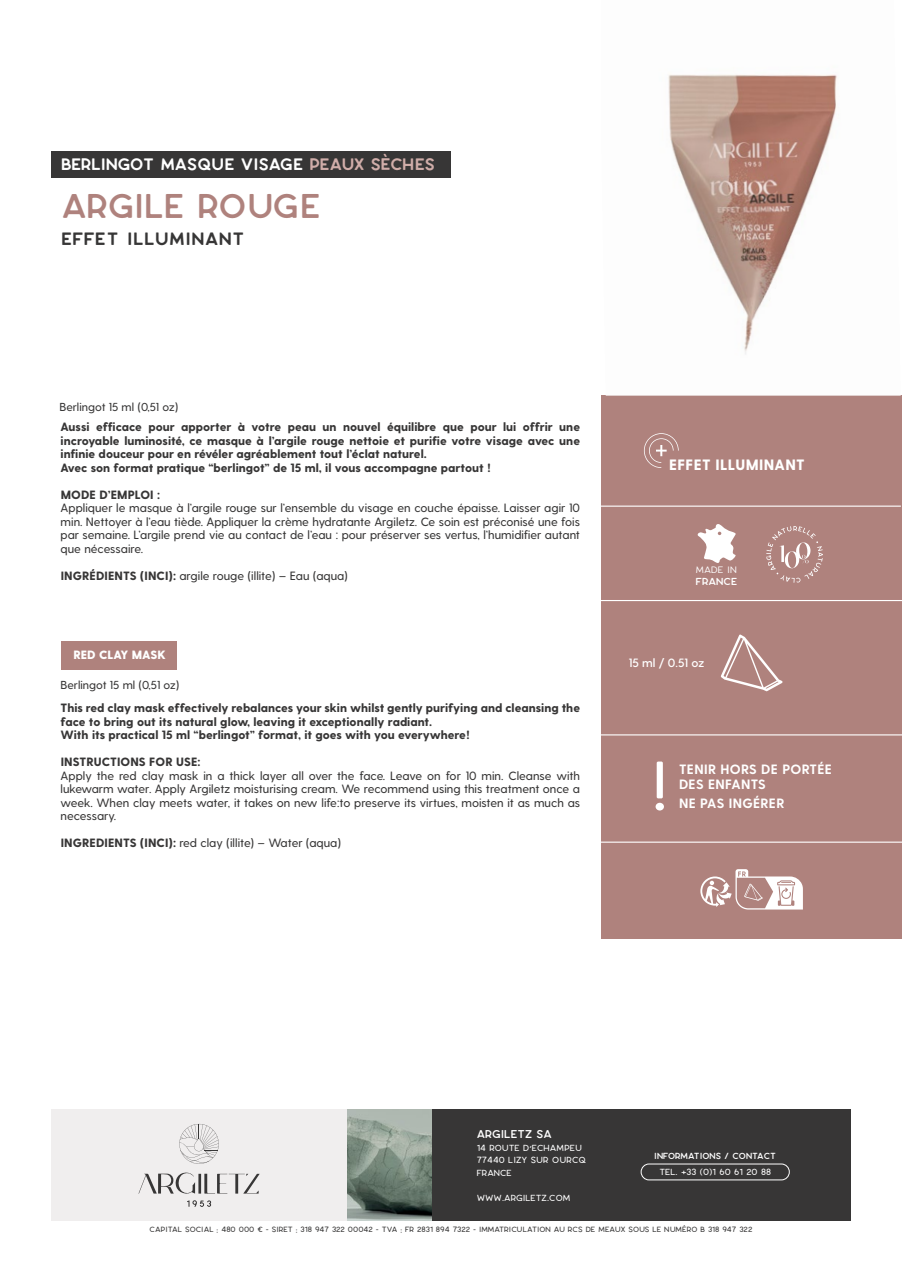
<style>
.page{position:relative;width:902px;height:1272px;background:#fff}
.page>*{position:absolute;margin:0;border:0;box-sizing:border-box;transform-origin:0 0}
.t1{font:700 40.5px "Larosa";color:#af827d}
.t2{font:900 21px "Larosa";letter-spacing:.04em;color:#373636}
.t3{font:900 19.5px "Larosa";color:#fff}
.t4{font:800 15px "Greycliff CF";letter-spacing:.025em;color:#fff}
.t5{font:700 13.5px/15px "Greycliff CF";letter-spacing:.025em;color:#fff}
.t6{font:700 13.35px "Larosa";color:#fff}
.t7{font:500 12px/13.5px "Greycliff CF";color:#373636;text-align:justify}
.t8{font:800 12px/13.5px "Greycliff CF";color:#373636}
.t9{font:800 12px "Greycliff CF";color:#fff}
.t10{font:600 12px "Greycliff CF";letter-spacing:-.005em;color:#fff}
.t11{font:700 12px "Larosa";color:#fff}
.t12{font:500 11.55px "Greycliff CF";color:#373636}
.t13{font:10.95px "Larosa";color:#fff}
.t14{font:500 10.5px/12.5px "Larosa";color:#fff}
.t15{font:700 10.5px "Larosa";color:#fff}
.t16{font:500 9px "Larosa";color:#373636}
.s1{color:#d0ada9}
.s2{font-weight:800}
</style>
<div class="page">
<div style="left:61px;top:641px;width:116px;height:28px;background:#af827d"></div>
<div style="left:51px;top:150px;width:400px;height:27px;background:#373636"></div>
<div style="left:601px;top:395px;width:300px;height:543px;background:#af827d"></div>
<hr style="left:590px;top:505px;width:310px;height:1px;background:#fff">
<hr style="left:591px;top:600px;width:310px;height:1px;background:#fff">
<hr style="left:591px;top:734px;width:310px;height:1px;background:#fff">
<svg style="left:655px;top:761px;width:9px;height:49px"></svg>
<hr style="left:591px;top:841px;width:310px;height:1px;background:#fff">
<svg style="left:766px;top:526px;width:56px;height:56px"></svg>
<svg style="left:697px;top:524px;width:38px;height:39px"></svg>
<svg style="left:644px;top:433px;width:34px;height:35px"></svg>
<div style="left:432px;top:1109px;width:418px;height:111px;background:#373636"></div>
<div style="left:640px;top:1163px;width:149px;height:17px;border:1px solid #fff;border-radius:8px"></div>
<img style="left:346px;top:1109px;width:86px;height:111px">
<div style="left:51px;top:1109px;width:295px;height:111px;background:#f0eeee"></div>
<svg style="left:187px;top:1200px;width:24px;height:6px"></svg>
<svg style="left:138px;top:1172px;width:122px;height:22px"></svg>
<svg style="left:179px;top:1123px;width:40px;height:40px"></svg>
<img style="left:668px;top:74px;width:169px;height:280px">
<svg style="left:720px;top:634px;width:62px;height:57px"></svg>
<svg style="left:700px;top:869px;width:102px;height:40px"></svg>
<h3 class="t3" style="left:61px;top:152px;width:375px">BERLINGOT MASQUE VISAGE <span class="s1">PEAUX SÈCHES</span></h3>
<h1 class="t1" style="left:61px;top:180px;width:261px">ARGILE ROUGE</h1>
<h2 class="t2" style="left:61px;top:225px;width:184px">EFFET ILLUMINANT</h2>
<p class="t12" style="left:60px;top:400px;width:120px">Berlingot 15 ml (0,51 oz)</p>
<p class="t8" style="left:61px;top:420px;width:521px">Aussi efficace pour apporter à votre peau un nouvel équilibre que pour lui offrir une incroyable luminosité, ce masque à l’argile rouge nettoie et purifie votre visage avec une infinie douceur pour en révéler agréablement tout l’éclat naturel.<br>Avec son format pratique “berlingot” de 15 ml, il vous accompagne partout !</p>
<p class="t8" style="left:61px;top:488px;width:101px">MODE D’EMPLOI :</p>
<p class="t7" style="left:61px;top:501px;width:521px">Appliquer le masque à l’argile rouge sur l’ensemble du visage en couche épaisse. Laisser agir 10 min. Nettoyer à l’eau tiède. Appliquer la crème hydratante Argiletz. Ce soin est préconisé une fois par semaine. L’argile prend vie au contact de l’eau : pour préserver ses vertus, l’humidifier autant que nécessaire.</p>
<p class="t7" style="left:61px;top:569px;width:289px"><span class="s2">INGRÉDIENTS (INCI):</span> argile rouge (illite) – Eau (aqua)</p>
<p class="t9" style="left:73px;top:648px;width:94px">RED CLAY MASK</p>
<p class="t12" style="left:61px;top:678px;width:120px">Berlingot 15 ml (0,51 oz)</p>
<p class="t8" style="left:61px;top:701px;width:521px">This red clay mask effectively rebalances your skin whilst gently purifying and cleansing the face to bring out its natural glow, leaving it exceptionally radiant.<br>With its practical 15 ml “berlingot” format, it goes with you everywhere!</p>
<p class="t8" style="left:61px;top:755px;width:141px">INSTRUCTIONS FOR USE:</p>
<p class="t7" style="left:61px;top:768px;width:521px">Apply the red clay mask in a thick layer all over the face. Leave on for 10 min. Cleanse with lukewarm water. Apply Argiletz moisturising cream. We recommend using this treatment once a week. When clay meets water, it takes on new life:to preserve its virtues, moisten it as much as necessary.</p>
<p class="t7" style="left:61px;top:836px;width:282px"><span class="s2">INGREDIENTS (INCI):</span> red clay (illite) – Water (aqua)</p>
<p class="t4" style="left:669px;top:455px;width:137px">EFFET ILLUMINANT</p>
<p class="t13" style="left:695px;top:562px;width:43px">MADE IN</p>
<p class="t11" style="left:695px;top:573px;width:43px">FRANCE</p>
<p class="t10" style="left:628px;top:655px;width:77px">15 ml / 0.51 oz</p>
<p class="t5" style="left:679px;top:761px;width:154px">TENIR HORS DE PORTÉE<br>DES ENFANTS</p>
<p class="t5" style="left:679px;top:796px;width:107px">NE PAS INGÉRER</p>
<p class="t6" style="left:476px;top:1125px;width:77px">ARGILETZ SA</p>
<p class="t14" style="left:476px;top:1140px;width:111px">14 ROUTE D’ECHAMPEU<br>77440 LIZY SUR OURCQ<br>FRANCE</p>
<p class="t14" style="left:476px;top:1190px;width:95px">WWW.ARGILETZ.COM</p>
<p class="t15" style="left:654px;top:1149px;width:123px">INFORMATIONS / CONTACT</p>
<p class="t14" style="left:659px;top:1164px;width:113px">TÉL. +33 (0)1 60 61 20 88</p>
<p class="t16" style="left:150px;top:1223px;width:604px">CAPITAL SOCIAL : 480 000 € - SIRET : 318 947 322 00042 - TVA : FR 2831 894 7322 - IMMATRICULATION AU RCS DE MEAUX SOUS LE NUMÉRO B 318 947 322</p>
</div>
